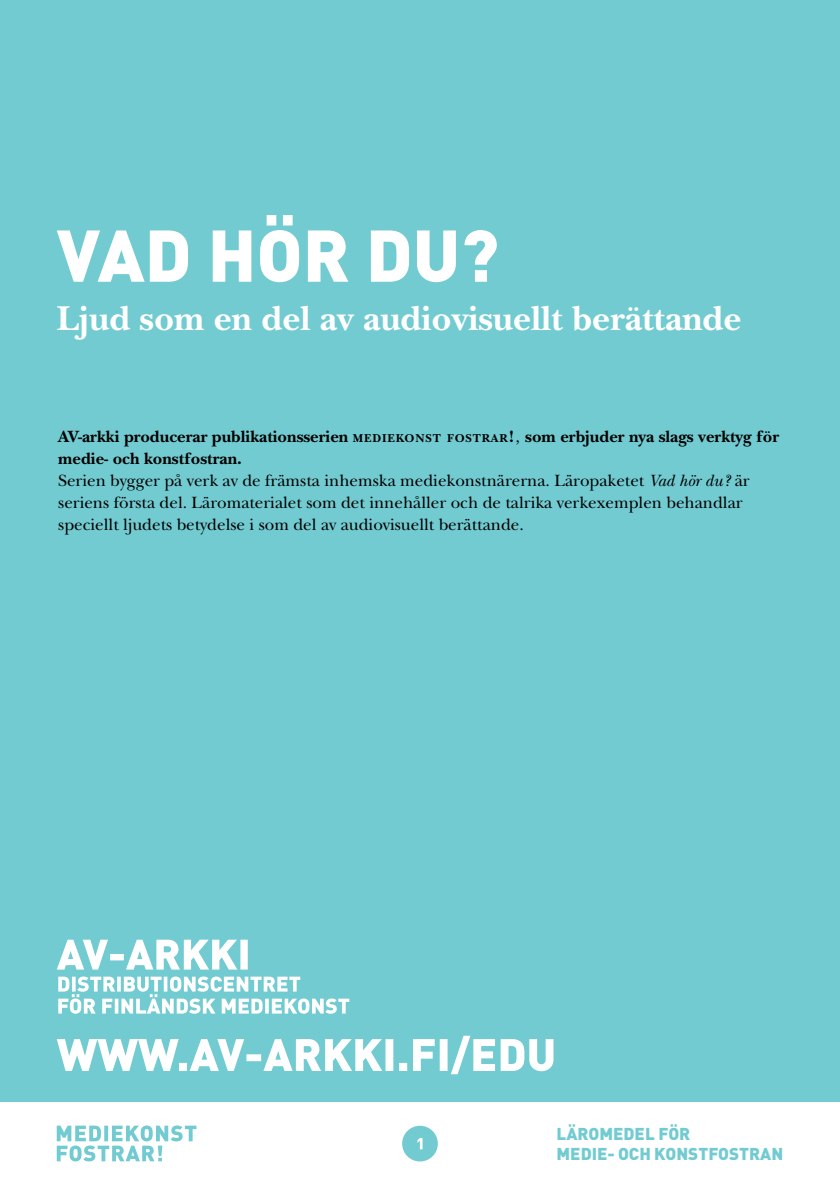
<style>
.page{position:relative;width:840px;height:1191px;background:#fff}
.page>*{position:absolute;margin:0;border:0;box-sizing:border-box;transform-origin:0 0}
.Normaali{font:900 72px "DIN";color:#fff}
.Normaali-2{font:700 36px "New Baskerville";color:#fff}
.teksti1{font:17px/22px "New Baskerville";color:#000}
.teksti_1{font:700 17px/22px "New Baskerville";color:#000}
.teksti_1-2{font:900 17px "DIN";color:#71cbd1}
.s1{font-size:11.8px}
.s2{font-style:inherit}
.s3{font-family:"New Baskerville SC";font-weight:400}
.s4{font-style:italic}
</style>
<div class="page">
<div style="left:0;top:0;width:839px;height:1101px;background:#71cbd1"></div>
<div style="left:402px;top:1125px;width:35px;height:36px;background:#71cbd1;border-radius:50%"></div>
<svg style="left:417px;top:1138px;width:5px;height:11px"></svg>
<svg style="left:57px;top:1125px;width:139px;height:36px"></svg>
<svg style="left:58px;top:976px;width:291px;height:37px"></svg>
<svg style="left:57px;top:939px;width:190px;height:30px"></svg>
<svg style="left:57px;top:1035px;width:496px;height:39px"></svg>
<p class="Normaali" style="left:57px;top:207px;width:443px">VAD HÖR DU?</p>
<p class="Normaali-2" style="left:57px;top:297px;width:685px">Ljud som en del av audiovisuellt berättande</p>
<p class="teksti_1" style="left:58px;top:425px;width:722px">AV-arkki producerar publikationsserien <span class="s1">MEDIEKONST FOSTRAR</span><span class="s2">!</span><span class="s3">,</span> som erbjuder nya slags verktyg för medie- och konstfostran.</p>
<p class="teksti1" style="left:58px;top:469px;width:692px">Serien bygger på verk av de främsta inhemska mediekonstnärerna. Läropaketet <span class="s4">Vad hör du?</span> är seriens första del. Läromaterialet som det innehåller och de talrika verkexemplen behandlar speciellt ljudets betydelse i som del av audiovisuellt berättande.</p>
<p class="teksti_1-2" style="left:556px;top:1122px;width:135px">LÄROMEDEL FÖR</p>
<p class="teksti_1-2" style="left:556px;top:1142px;width:228px">MEDIE- OCH KONSTFOSTRAN</p>
</div>
